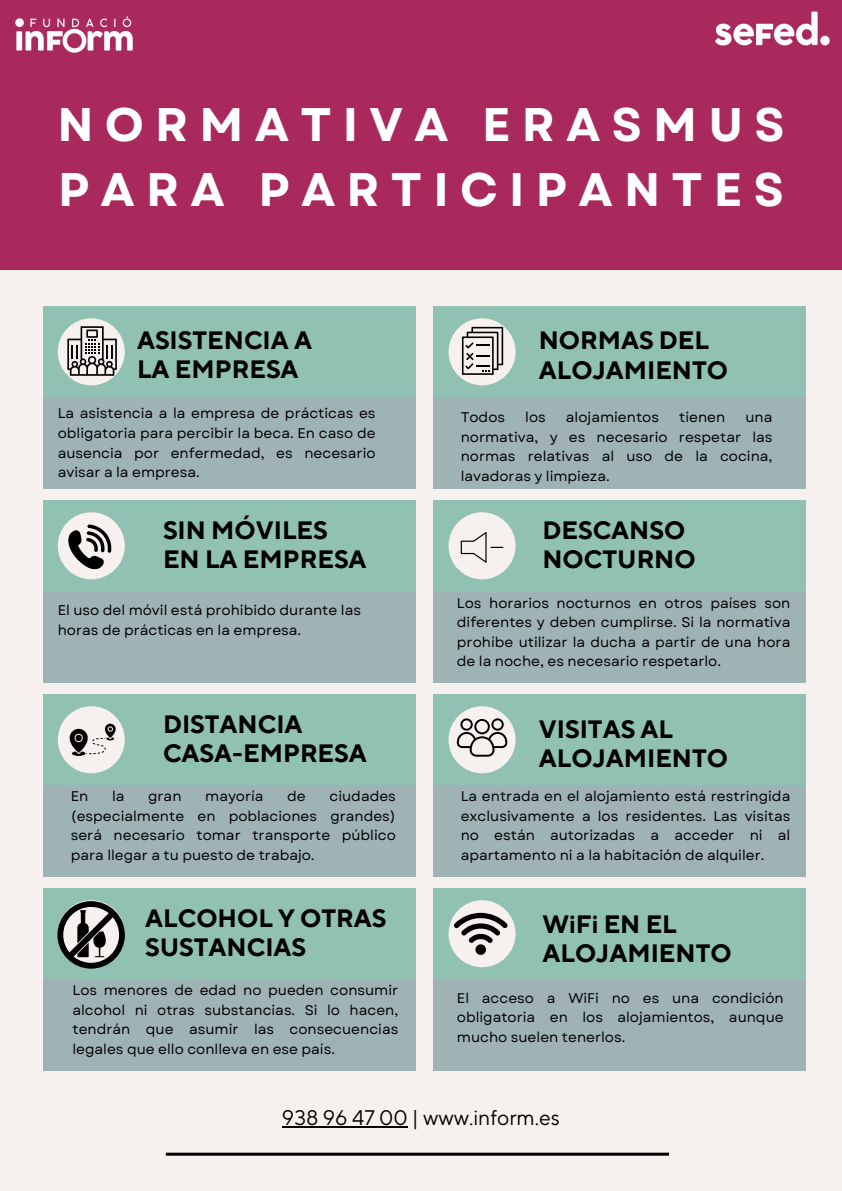
<style>
.page{position:relative;width:842px;height:1191px;background:#fff}
.page>*{position:absolute;margin:0;border:0;box-sizing:border-box;transform-origin:0 0}
.t1{font:700 47px/65.2px "Garet";letter-spacing:.24em;color:#fff}
.t2{font:700 25px/29.2px "TT Norms Pro";color:#000}
.t3{font:21px "TT Norms Pro";color:#000}
.t4{font:14px/19.5px "Garet";color:#000;text-align:justify}
</style>
<div class="page">
<div style="left:0;top:0;width:842px;height:1190px;background:#f6f0ee"></div>
<div style="left:0;top:0;width:842px;height:270px;background:#a9295c"></div>
<div style="left:43px;top:306px;width:372px;height:91px;background:#90c1b2"></div>
<div style="left:43px;top:500px;width:372px;height:91px;background:#90c1b2"></div>
<div style="left:434px;top:306px;width:372px;height:91px;background:#90c1b2"></div>
<div style="left:434px;top:500px;width:372px;height:91px;background:#90c1b2"></div>
<div style="left:43px;top:397px;width:372px;height:91px;background:#9fb3b5"></div>
<div style="left:43px;top:591px;width:372px;height:91px;background:#9fb3b5"></div>
<div style="left:434px;top:397px;width:372px;height:91px;background:#9fb3b5"></div>
<div style="left:434px;top:591px;width:372px;height:91px;background:#9fb3b5"></div>
<div style="left:58px;top:318px;width:67px;height:67px;background:#f6f0ee;border-radius:50%"></div>
<div style="left:58px;top:512px;width:67px;height:67px;background:#f6f0ee;border-radius:50%"></div>
<div style="left:448px;top:318px;width:68px;height:67px;background:#f6f0ee;border-radius:50%"></div>
<div style="left:448px;top:512px;width:68px;height:67px;background:#f6f0ee;border-radius:50%"></div>
<div style="left:43px;top:694px;width:372px;height:91px;background:#90c1b2"></div>
<div style="left:434px;top:694px;width:372px;height:91px;background:#90c1b2"></div>
<div style="left:43px;top:785px;width:372px;height:91px;background:#9fb3b5"></div>
<div style="left:434px;top:785px;width:372px;height:91px;background:#9fb3b5"></div>
<div style="left:58px;top:706px;width:67px;height:67px;background:#f6f0ee;border-radius:50%"></div>
<div style="left:448px;top:706px;width:68px;height:67px;background:#f6f0ee;border-radius:50%"></div>
<div style="left:43px;top:888px;width:372px;height:91px;background:#90c1b2"></div>
<div style="left:434px;top:888px;width:372px;height:91px;background:#90c1b2"></div>
<div style="left:43px;top:979px;width:372px;height:91px;background:#9fb3b5"></div>
<div style="left:434px;top:979px;width:372px;height:91px;background:#9fb3b5"></div>
<div style="left:448px;top:900px;width:68px;height:67px;background:#f6f0ee;border-radius:50%"></div>
<hr style="left:166px;top:1152px;width:503px;height:3px;background:#000">
<svg style="left:461px;top:532px;width:42px;height:30px"></svg>
<img style="left:715px;top:11px;width:115px;height:35px">
<img style="left:15px;top:16px;width:118px;height:37px">
<svg style="left:68px;top:524px;width:44px;height:45px"></svg>
<svg style="left:69px;top:723px;width:47px;height:32px"></svg>
<svg style="left:462px;top:327px;width:41px;height:48px"></svg>
<svg style="left:454px;top:912px;width:53px;height:42px"></svg>
<svg style="left:57px;top:901px;width:68px;height:67px"></svg>
<svg style="left:457px;top:718px;width:51px;height:38px"></svg>
<svg style="left:67px;top:326px;width:50px;height:50px"></svg>
<hr style="left:282px;top:1126px;width:126px;height:1px;background:#000">
<h1 class="t1" style="left:57px;top:92px;width:729px">NORMATIVA ERASMUS<br>PARA PARTICIPANTES</h1>
<p class="t2" style="left:137px;top:326px;width:177px">ASISTENCIA A<br>LA EMPRESA</p>
<p class="t2" style="left:539px;top:327px;width:191px">NORMAS DEL<br>ALOJAMIENTO</p>
<h2 class="t4" style="left:58px;top:404px;width:319px">La asistencia a la empresa de prácticas es obligatoria para percibir la beca. En caso de ausencia por enfermedad, es necesario avisar a la empresa.</h2>
<p class="t4" style="left:461px;top:407px;width:46px">Todos</p>
<p class="t4" style="left:525px;top:407px;width:22px">los</p>
<p class="t4" style="left:566px;top:407px;width:95px">alojamientos</p>
<p class="t4" style="left:679px;top:407px;width:48px">tienen</p>
<p class="t4" style="left:461px;top:407px;width:313px;text-indent:285px">una normativa, y es necesario respetar las normas relativas al uso de la cocina, lavadoras y limpieza.</p>
<p class="t2" style="left:163px;top:516px;width:205px">SIN MÓVILES<br>EN LA EMPRESA</p>
<h2 class="t2" style="left:542px;top:516px;width:155px">DESCANSO<br>NOCTURNO</h2>
<p class="t4" style="left:58px;top:600px;width:305px">El uso del móvil está prohibido durante las horas de prácticas en la empresa.</p>
<h2 class="t4" style="left:457px;top:593px;width:335px">Los horarios nocturnos en otros países son diferentes y deben cumplirse. Si la normativa prohíbe utilizar la ducha a partir de una hora de la noche, es necesario respetarlo.</h2>
<p class="t2" style="left:163px;top:710px;width:205px">DISTANCIA<br>CASA-EMPRESA</p>
<p class="t2" style="left:539px;top:715px;width:191px">VISITAS AL<br>ALOJAMIENTO</p>
<h2 class="t4" style="left:71px;top:786px;width:327px;text-indent:259px">ciudades (especialmente en poblaciones grandes) será necesario tomar transporte público para llegar a tu puesto de trabajo.</h2>
<p class="t4" style="left:461px;top:786px;width:331px">La entrada en el alojamiento está restringida exclusivamente a los residentes. Las visitas no están autorizadas a acceder ni al apartamento ni a la habitación de alquiler.</p>
<h2 class="t4" style="left:71px;top:786px;width:19px">En</h2>
<h2 class="t4" style="left:112px;top:786px;width:14px">la</h2>
<h2 class="t4" style="left:148px;top:786px;width:35px">gran</h2>
<h2 class="t4" style="left:205px;top:786px;width:60px">mayoría</h2>
<h2 class="t4" style="left:287px;top:786px;width:20px">de</h2>
<p class="t2" style="left:145px;top:904px;width:243px">ALCOHOL Y OTRAS<br>SUSTANCIAS</p>
<p class="t2" style="left:542px;top:910px;width:191px">WiFi EN EL<br>ALOJAMIENTO</p>
<p class="t4" style="left:73px;top:980px;width:327px">Los menores de edad no pueden consumir alcohol ni otras substancias. Si lo hacen, tendrán que asumir las consecuencias legales que ello conlleva en ese país.</p>
<h2 class="t4" style="left:457px;top:987px;width:328px">El acceso a WiFi no es una condición obligatoria en los alojamientos, aunque mucho suelen tenerlos.</h2>
<h2 class="t3" style="left:282px;top:1104px;width:279px">938 96 47 00 | www.inform.es</h2>
</div>
